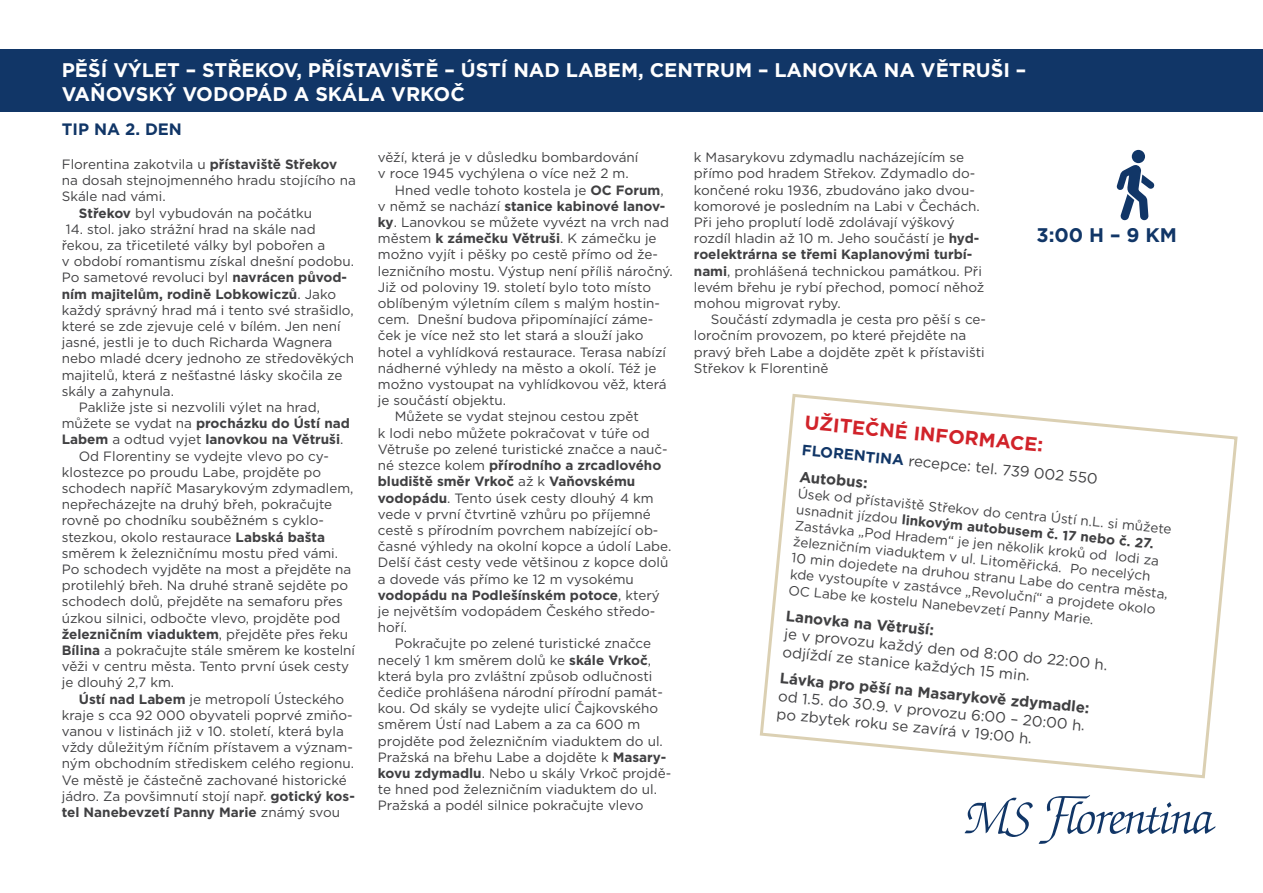
<style>
.page{position:relative;width:1263px;height:893px;background:#fff}
.page>*{position:absolute;margin:0;border:0;box-sizing:border-box;transform-origin:0 0}
.t1{font:700 19.65px/23.7px "Gotham";color:#fff}
.t2{font:700 19.65px "Gotham";color:#113667}
.t3{font:700 19.5px "Gotham";color:#d1232a}
.t4{font:700 16.5px "Gotham";color:#113667}
.t5{font:15px/17.9px "Gotham";color:#404042}
.t6{font:700 15px "Gotham";color:#404042}
.t7{font:13.5px/16.2px "Gotham";color:#404042}
.s1{font-weight:700}
.s2{font-weight:700;color:#113667}
</style>
<div class="page">
<div style="left:0;top:49px;width:1263px;height:63px;background:#113667"></div>
<svg style="left:964px;top:798px;width:69px;height:39px"></svg>
<svg style="left:1039px;top:795px;width:176px;height:49px"></svg>
<svg style="left:759px;top:394px;width:479px;height:385px"></svg>
<svg style="left:1116px;top:150px;width:39px;height:71px"></svg>
<p class="t1" style="left:62px;top:58px;width:966px">PĚŠÍ VÝLET – STŘEKOV, PŘÍSTAVIŠTĚ – ÚSTÍ NAD LABEM, CENTRUM – LANOVKA NA VĚTRUŠI –<br>VAŇOVSKÝ VODOPÁD A SKÁLA VRKOČ</p>
<p class="t4" style="left:62px;top:118px;width:122px">TIP NA 2. DEN</p>
<p class="t7" style="left:62px;top:156px;width:296px">Florentina zakotvila u <span class="s1">přístaviště Střekov </span>na dosah stejnojmenného hradu stojícího na<br>Skále nad vámi.</p>
<p class="t7" style="left:79px;top:204px;width:235px"><span class="s1">Střekov</span> byl vybudován na počátku</p>
<p class="t7" style="left:62px;top:221px;width:294px;text-indent:4px">14. stol. jako strážní hrad na skále nad řekou, za třicetileté války byl pobořen a<br>v období romantismu získal dnešní podobu.<br>Po sametové revoluci byl <span class="s1">navrácen původ&shy;ním majitelům, rodině Lobkowiczů</span>. Jako každý správný hrad má i tento své strašidlo, které se zde zjevuje celé v bílém. Jen není jasné, jestli je to duch Richarda Wagnera nebo mladé dcery jednoho ze středověkých majitelů, která z nešťastné lásky skočila ze skály a zahynula.</p>
<p class="t7" style="left:62px;top:399px;width:290px;text-indent:17px">Pakliže jste si nezvolili výlet na hrad, můžete se vydat na <span class="s1">procházku do Ústí nad<br>Labem</span> a odtud vyjet <span class="s1">lanovkou na Větruši</span>.</p>
<p class="t7" style="left:62px;top:447px;width:295px;text-indent:17px">Od Florentiny se vydejte vlevo po cy&shy;klostezce po proudu Labe, projděte po schodech napříč Masarykovým zdymadlem, nepřecházejte na druhý břeh, pokračujte rovně po chodníku souběžném s cyklo&shy;stezkou, okolo restaurace <span class="s1">Labská bašta </span>směrem k železničnímu mostu před vámi.<br>Po schodech vyjděte na most a přejděte na protilehlý břeh. Na druhé straně sejděte po schodech dolů, přejděte na semaforu přes úzkou silnici, odbočte vlevo, projděte pod <span class="s1">železničním viaduktem</span>, přejděte přes řeku <span class="s1">Bílina</span> a pokračujte stále směrem ke kostelní věži v centru města. Tento první úsek cesty je dlouhý 2,7 km.</p>
<p class="t7" style="left:62px;top:690px;width:294px;text-indent:17px"><span class="s1">Ústí nad Labem</span> je metropolí Ústeckého kraje s cca 92 000 obyvateli poprvé zmiňo&shy;vanou v listinách již v 10. století, která byla vždy důležitým říčním přístavem a význam&shy;ným obchodním střediskem celého regionu.<br>Ve městě je částečně zachované historické jádro. Za povšimnutí stojí např. <span class="s1">gotický kos&shy;tel Nanebevzetí Panny Marie</span> známý svou</p>
<p class="t7" style="left:378px;top:149px;width:262px">věží, která je v důsledku bombardování v roce 1945 vychýlena o více než 2 m.</p>
<p class="t7" style="left:378px;top:181px;width:296px;text-indent:17px">Hned vedle tohoto kostela je <span class="s1">OC Forum</span>, v němž se nachází <span class="s1">stanice kabinové lanov&shy;ky</span>. Lanovkou se můžete vyvézt na vrch nad městem <span class="s1">k zámečku Větruši</span>. K zámečku je možno vyjít i pěšky po cestě přímo od že&shy;lezničního mostu. Výstup není příliš náročný.<br>Již od poloviny 19. století bylo toto místo oblíbeným výletním cílem s malým hostin&shy;cem. Dnešní budova připomínající záme&shy;ček je více než sto let stará a slouží jako hotel a vyhlídková restaurace. Terasa nabízí nádherné výhledy na město a okolí. Též je možno vystoupat na vyhlídkovou věž, která je součástí objektu.</p>
<p class="t7" style="left:378px;top:408px;width:295px;text-indent:17px">Můžete se vydat stejnou cestou zpět<br>k lodi nebo můžete pokračovat v túře od Větruše po zelené turistické značce a nauč&shy;né stezce kolem <span class="s1">přírodního a zrcadlového bludiště směr Vrkoč</span> až k <span class="s1">Vaňovskému vodopádu</span>. Tento úsek cesty dlouhý 4 km vede v první čtvrtině vzhůru po příjemné cestě s přírodním povrchem nabízející ob&shy;časné výhledy na okolní kopce a údolí Labe.<br>Delší část cesty vede většinou z kopce dolů a dovede vás přímo ke 12 m vysokému <span class="s1">vodopádu na Podlešínském potoce</span>, který je největším vodopádem Českého středo&shy;hoří.</p>
<p class="t7" style="left:378px;top:635px;width:295px;text-indent:17px">Pokračujte po zelené turistické značce necelý 1 km směrem dolů ke <span class="s1">skále Vrkoč</span>, která byla pro zvláštní způsob odlučnosti čediče prohlášena národní přírodní památ&shy;kou. Od skály se vydejte ulicí Čajkovského směrem Ústí nad Labem a za ca 600 m projděte pod železničním viaduktem do ul.<br>Pražská na břehu Labe a dojděte k <span class="s1">Masary&shy;kovu zdymadlu</span>. Nebo u skály Vrkoč projdě&shy;te hned pod železničním viaduktem do ul.<br>Pražská a podél silnice pokračujte vlevo</p>
<p class="t7" style="left:694px;top:149px;width:292px">k Masarykovu zdymadlu nacházejícím se přímo pod hradem Střekov. Zdymadlo do&shy;končené roku 1936, zbudováno jako dvou&shy;komorové je posledním na Labi v Čechách.<br>Při jeho proplutí lodě zdolávají výškový rozdíl hladin až 10 m. Jeho součástí je <span class="s1">hyd&shy;roelektrárna se třemi Kaplanovými turbí&shy;nami</span>, prohlášená technickou památkou. Při levém břehu je rybí přechod, pomocí něhož mohou migrovat ryby.</p>
<p class="t7" style="left:694px;top:311px;width:294px;text-indent:17px">Součástí zdymadla je cesta pro pěší s ce&shy;loročním provozem, po které přejděte na pravý břeh Labe a dojděte zpět k přístavišti Střekov k Florentině</p>
<p class="t2" style="left:1036px;top:222px;width:142px">3:00 H – 9 KM</p>
<p class="t3" style="left:806px;top:408px;width:241px;rotate:6deg">UŽITEČNÉ INFORMACE:</p>
<p class="t5" style="left:803px;top:439px;width:298px;rotate:6deg"><span class="s2">FLORENTINA</span> recepce: tel. 739 002 550</p>
<p class="t6" style="left:801px;top:466px;width:70px;rotate:6deg">Autobus:</p>
<p class="t7" style="left:798px;top:486px;width:380px;rotate:5deg">Úsek od přístaviště Střekov do centra Ústí n.L. si můžete usnadnit jízdou <span class="s1">linkovým autobusem č. 17 nebo č. 27.<br></span>Zastávka „Pod Hradem“ je jen několik kroků od lodi za železničním viaduktem v ul. Litoměřická. Po necelých<br>10 min dojedete na druhou stranu Labe do centra města, kde vystoupíte v zastávce „Revoluční“ a projdete okolo OC Labe ke kostelu Nanebevzetí Panny Marie.</p>
<p class="t5" style="left:787px;top:606px;width:326px;rotate:6deg"><span class="s1">Lanovka na Větruší:<br></span>je v provozu každý den od 8:00 do 22:00 h. odjíždí ze stanice každých 15 min.</p>
<p class="t5" style="left:781px;top:667px;width:312px;rotate:6deg"><span class="s1">Lávka pro pěší na Masarykově zdymadle: </span>od 1.5. do 30.9. v provozu 6:00 – 20:00 h. po zbytek roku se zavírá v 19:00 h.</p>
</div>
